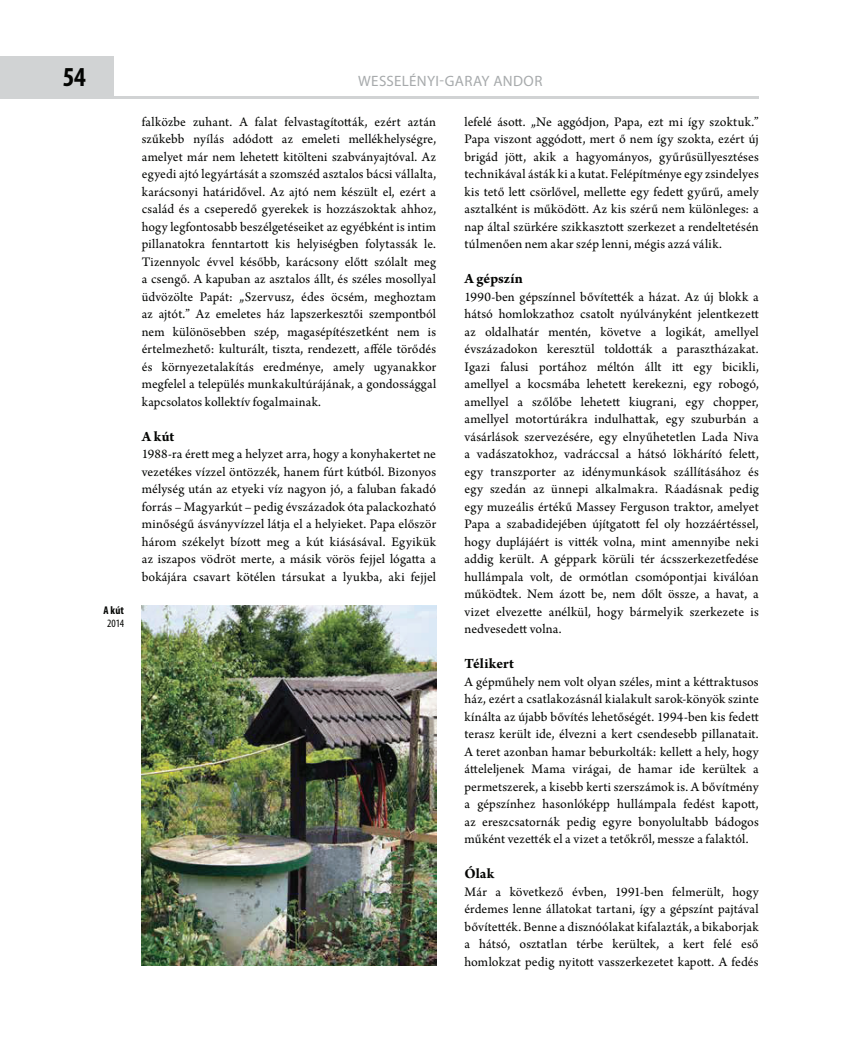
<style>
.page{position:relative;width:851px;height:1063px;background:#fff}
.page>*{position:absolute;margin:0;border:0;box-sizing:border-box;transform-origin:0 0}
.t1{font:condensed 27.5px "Myriad Pro";color:#040503}
.t2{font:700 15px "Arno Pro";letter-spacing:.005em;color:#040503}
.t3{font:15px "Myriad Pro";letter-spacing:.02em;color:#a7aaac}
.t4{font:13.75px/17.5px "Arno Pro";letter-spacing:.01em;color:#040503;text-align:justify}
.t5{font:700 condensed 11.25px "Myriad Pro";color:#040503}
.t6{font:condensed 11.25px "Myriad Pro";color:#040503}
</style>
<div class="page">
<div style="left:0;top:57px;width:113px;height:42px;background:#d1d3d4"></div>
<hr style="left:113px;top:97px;width:645px;height:2px;background:#d1d3d4">
<img style="left:142px;top:606px;width:294px;height:360px">
<h1 class="t1" style="left:64px;top:61px;width:23px">54</h1>
<p class="t5" style="left:104px;top:606px;width:22px">A kút</p>
<p class="t6" style="left:107px;top:616px;width:18px">2014</p>
<p class="t3" style="left:358px;top:72px;width:186px">WESSELÉNYI-GARAY ANDOR</p>
<p class="t4" style="left:142px;top:114px;width:296px">falközbe zuhant. A falat felvastagították, ezért aztán szűkebb nyílás adódott az emeleti mellékhelységre, amelyet már nem lehetett kitölteni szabványajtóval. Az egyedi ajtó legyártását a szomszéd asztalos bácsi vállalta, karácsonyi határidővel. Az ajtó nem készült el, ezért a család és a cseperedő gyerekek is hozzászoktak ahhoz, hogy legfontosabb beszélgetéseiket az egyébként is intim pillanatokra fenntartott kis helyiségben folytassák le.<br>Tizennyolc évvel később, karácsony előtt szólalt meg a csengő. A kapuban az asztalos állt, és széles mosollyal üdvözölte Papát: „Szervusz, édes öcsém, meghoztam az ajtót.” Az emeletes ház lapszerkesztői szempontból nem különösebben szép, magasépítészetként nem is értelmezhető: kulturált, tiszta, rendezett, afféle törődés és környezetalakítás eredménye, amely ugyanakkor megfelel a település munkakultúrájának, a gondossággal kapcsolatos kollektív fogalmainak.</p>
<p class="t2" style="left:142px;top:430px;width:34px">A kút</p>
<p class="t4" style="left:142px;top:446px;width:296px">1988-ra érett meg a helyzet arra, hogy a konyhakertet ne vezetékes vízzel öntözzék, hanem fúrt kútból. Bizonyos mélység után az etyeki víz nagyon jó, a faluban fakadó forrás – Magyarkút – pedig évszázadok óta palackozható minőségű ásványvízzel látja el a helyieket. Papa először három székelyt bízott meg a kút kiásásával. Egyikük az iszapos vödröt merte, a másik vörös fejjel lógatta a bokájára csavart kötélen társukat a lyukba, aki fejjel</p>
<p class="t4" style="left:464px;top:114px;width:296px">lefelé ásott. „Ne aggódjon, Papa, ezt mi így szoktuk.” Papa viszont aggódott, mert ő nem így szokta, ezért új brigád jött, akik a hagyományos, gyűrűsüllyesztéses technikával ásták ki a kutat. Felépítménye egy zsindelyes kis tető lett csörlővel, mellette egy fedett gyűrű, amely asztalként is működött. Az kis szérű nem különleges: a nap által szürkére szikkasztott szerkezet a rendeltetésén túlmenően nem akar szép lenni, mégis azzá válik.</p>
<p class="t2" style="left:464px;top:273px;width:60px">A gépszín</p>
<p class="t4" style="left:464px;top:289px;width:296px">1990-ben gépszínnel bővítették a házat. Az új blokk a hátsó homlokzathoz csatolt nyúlványként jelentkezett az oldalhatár mentén, követve a logikát, amellyel évszázadokon keresztül toldották a parasztházakat.<br>Igazi falusi portához méltón állt itt egy bicikli, amellyel a kocsmába lehetett kerekezni, egy robogó, amellyel a szőlőbe lehetett kiugrani, egy chopper, amellyel motortúrákra indulhattak, egy szuburbán a vásárlások szervezésére, egy elnyűhetetlen Lada Niva a vadászatokhoz, vad ráccsal a hátsó lökhárító felett, egy transzporter az idénymunkások szállításához és egy szedán az ünnepi alkalmakra. Ráadásnak pedig egy muzeális értékű Massey Ferguson traktor, amelyet Papa a szabadidejében újítgatott fel oly hozzáértéssel, hogy duplájáért is vitték volna, mint amennyibe neki addig került. A géppark körüli tér ácsszerkezetfedése hullámpala volt, de ormótlan csomópontjai kiválóan működtek. Nem ázott be, nem dőlt össze, a havat, a vizet elvezette anélkül, hogy bármelyik szerkezete is nedvesedett volna.</p>
<p class="t2" style="left:464px;top:658px;width:51px">Télikert</p>
<p class="t4" style="left:464px;top:674px;width:296px">A gépműhely nem volt olyan széles, mint a kéttraktusos ház, ezért a csatlakozásnál kialakult sarok-könyök szinte kínálta az újabb bővítés lehetőségét. 1994-ben kis fedett terasz került ide, élvezni a kert csendesebb pillanatait.<br>A teret azonban hamar beburkolták: kellett a hely, hogy átteleljenek Mama virágai, de hamar ide kerültek a permetszerek, a kisebb kerti szerszámok is. A bővítmény a gépszínhez hasonlóképp hullámpala fedést kapott, az ereszcsatornák pedig egyre bonyolultabb bádogos műként vezették el a vizet a tetőkről, messze a falaktól.</p>
<p class="t2" style="left:464px;top:868px;width:31px">Ólak</p>
<p class="t4" style="left:464px;top:884px;width:296px">Már a következő évben, 1991-ben felmerült, hogy érdemes lenne állatokat tartani, így a gépszínt pajtával bővítették. Benne a disznóólakat kifalazták, a bikaborjak a hátsó, osztatlan térbe kerültek, a kert felé eső homlokzat pedig nyitott vasszerkezetet kapott. A fedés</p>
</div>
